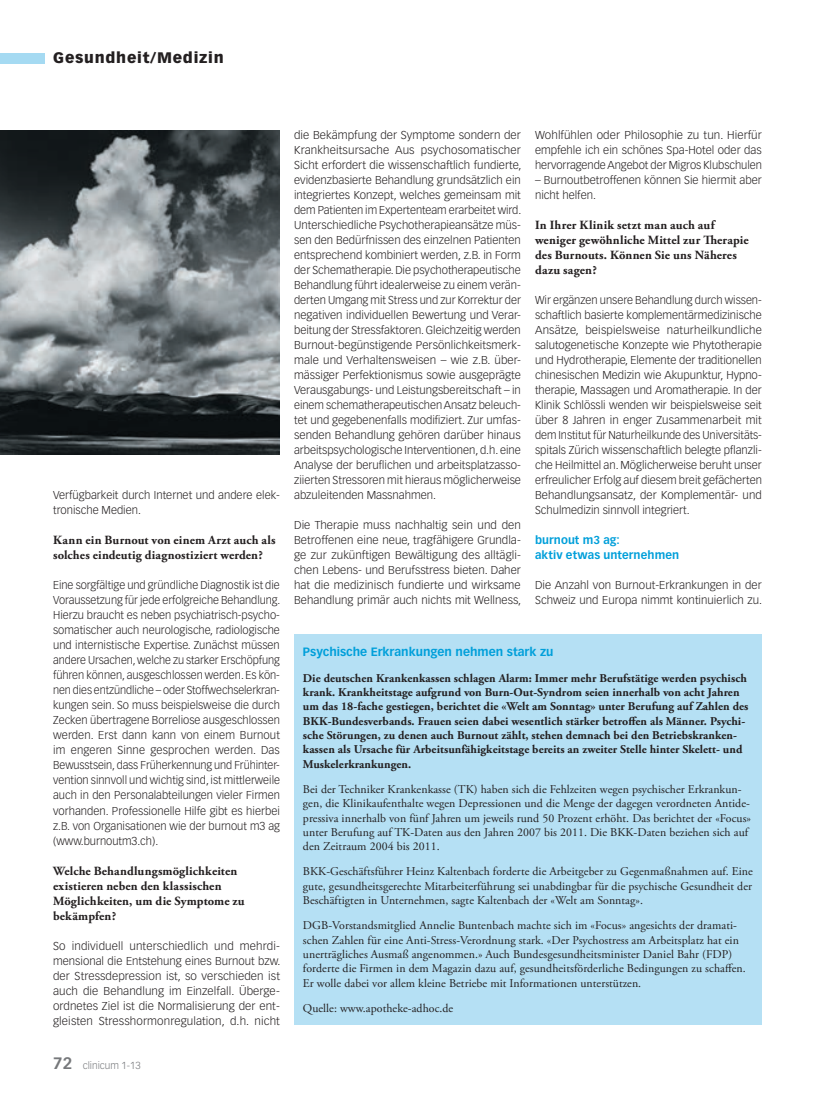
<style>
.page{position:relative;width:815px;height:1099px;background:#fff}
.page>*{position:absolute;margin:0;border:0;box-sizing:border-box;transform-origin:0 0}
.t1{font:900 15px "Vectora LT Std";letter-spacing:.05em;color:#231f20}
.t2{font:700 12.5px/15px "Adobe Garamond Pro";letter-spacing:.01em;color:#231f20}
.t3{font:11.88px/14.4px "Adobe Garamond Pro";letter-spacing:.005em;color:#231f20}
.t4{font:700 11.88px/14.4px "Adobe Garamond Pro";letter-spacing:.005em;color:#231f20}
.t5{font:700 11.88px "Vectora LT Std";color:#009fda}
.t6{font:300 11.25px/15px "Vectora LT Std";color:#231f20;text-align:justify}
.t7{font:700 11.25px/15px "Vectora LT Std";letter-spacing:.005em;color:#009fda}
.t8{font:300 10px "Vectora LH";color:#76787b}
.s1{font-weight:700;font-size:16.25px}
</style>
<div class="page">
<div style="left:0;top:53px;width:45px;height:10px;background:#a5daf2"></div>
<img style="left:0;top:130px;width:280px;height:324px">
<div style="left:294px;top:634px;width:468px;height:390px;background:#b5e0f4"></div>
<h1 class="t1" style="left:53px;top:49px;width:172px">Gesundheit/Medizin</h1>
<p class="t6" style="left:53px;top:488px;width:228px">Verfügbarkeit durch Internet und andere elek&shy;tronische Medien.</p>
<p class="t2" style="left:53px;top:533px;width:224px">Kann ein Burnout von einem Arzt auch als solches eindeutig diagnostiziert werden?</p>
<p class="t6" style="left:53px;top:578px;width:229px">Eine sorgfältige und gründliche Diagnostik ist die Voraussetzung für jede erfolgreiche Behandlung.<br>Hierzu braucht es neben psychiatrisch-psycho&shy;somatischer auch neurologische, radiologische und internistische Expertise. Zunächst müssen andere Ursachen, welche zu starker Erschöpfung führen können, ausgeschlossen werden. Es kön&shy;nen dies entzündliche – oder Stoffwechselerkran&shy;kungen sein. So muss beispielsweise die durch Zecken übertragene Borreliose ausgeschlossen werden. Erst dann kann von einem Burnout im engeren Sinne gesprochen werden. Das Bewusstsein, dass Früherkennung und Frühinter&shy;vention sinnvoll und wichtig sind, ist mittlerweile auch in den Personalabteilungen vieler Firmen vorhanden. Professionelle Hilfe gibt es hierbei z.B. von Organisationen wie der burnout m3 ag (www.burnoutm3.ch).</p>
<p class="t2" style="left:53px;top:863px;width:193px">Welche Behandlungsmöglichkeiten existieren neben den klassischen<br>Möglichkeiten, um die Symptome zu bekämpfen?</p>
<p class="t6" style="left:53px;top:938px;width:229px">So individuell unterschiedlich und mehrdi&shy;mensional die Entstehung eines Burnout bzw. der Stressdepression ist, so verschieden ist auch die Behandlung im Einzelfall. Überge&shy;ordnetes Ziel ist die Normalisierung der ent&shy;gleisten Stresshormonregulation, d.h. nicht</p>
<p class="t8" style="left:53px;top:1059px;width:89px"><span class="s1">72</span> clinicum 1-13</p>
<p class="t6" style="left:294px;top:128px;width:229px">die Bekämpfung der Symptome sondern der Krankheitsursache Aus psychosomatischer Sicht erfordert die wissenschaftlich fundierte, evidenzbasierte Behandlung grundsätzlich ein integriertes Konzept, welches gemeinsam mit dem Patienten im Expertenteam erarbeitet wird.<br>Unterschiedliche Psychotherapieansätze müs&shy;sen den Bedürfnissen des einzelnen Patienten entsprechend kombiniert werden, z.B. in Form der Schematherapie. Die psychotherapeutische Behandlung führt idealerweise zu einem verän&shy;derten Umgang mit Stress und zur Korrektur der negativen individuellen Bewertung und Verar&shy;beitung der Stressfaktoren. Gleichzeitig werden Burnout-begünstigende Persönlichkeitsmerk&shy;male und Verhaltensweisen – wie z.B. über&shy;mässiger Perfektionismus sowie ausgeprägte Verausgabungs- und Leistungsbereitschaft – in einem schematherapeutischen Ansatz beleuch&shy;tet und gegebenenfalls modifiziert. Zur umfas&shy;senden Behandlung gehören darüber hinaus arbeitspsychologische Interventionen, d.h. eine Analyse der beruflichen und arbeitsplatzasso&shy;ziierten Stressoren mit hieraus möglicherweise abzuleitenden Massnahmen.</p>
<p class="t6" style="left:294px;top:518px;width:229px">Die Therapie muss nachhaltig sein und den Betroffenen eine neue, tragfähigere Grundla&shy;ge zur zukünftigen Bewältigung des alltägli&shy;chen Lebens- und Berufsstress bieten. Daher hat die medizinisch fundierte und wirksame Behandlung primär auch nichts mit Wellness,</p>
<p class="t6" style="left:535px;top:128px;width:228px">Wohlfühlen oder Philosophie zu tun. Hierfür empfehle ich ein schönes Spa-Hotel oder das hervorragende Angebot der Migros Klubschulen</p>
<p class="t6" style="left:535px;top:173px;width:228px">– Burnoutbetroffenen können Sie hiermit aber nicht helfen.</p>
<p class="t2" style="left:535px;top:218px;width:215px">In Ihrer Klinik setzt man auch auf weniger gewöhnliche Mittel zur Therapie des Burnouts. Können Sie uns Näheres dazu sagen?</p>
<p class="t6" style="left:535px;top:293px;width:228px">Wir ergänzen unsere Behandlung durch wissen&shy;schaftlich basierte komplementärmedizinische Ansätze, beispielsweise naturheilkundliche salutogenetische Konzepte wie Phytotherapie und Hydrotherapie, Elemente der traditionellen chinesischen Medizin wie Akupunktur, Hypno&shy;therapie, Massagen und Aromatherapie. In der Klinik Schlössli wenden wir beispielsweise seit über 8 Jahren in enger Zusammenarbeit mit dem Institut für Naturheilkunde des Universitäts&shy;spitals Zürich wissenschaftlich belegte pflanzli&shy;che Heilmittel an. Möglicherweise beruht unser erfreulicher Erfolg auf diesem breit gefächerten Behandlungsansatz, der Komplementär- und Schulmedizin sinnvoll integriert.</p>
<p class="t7" style="left:535px;top:533px;width:146px">burnout m3 ag:<br>aktiv etwas unternehmen</p>
<p class="t6" style="left:535px;top:578px;width:229px">Die Anzahl von Burnout-Erkrankungen in der<br>Schweiz und Europa nimmt kontinuierlich zu.</p>
<p class="t5" style="left:303px;top:645px;width:252px">Psychische Erkrankungen nehmen stark zu</p>
<p class="t4" style="left:303px;top:670px;width:447px">Die deutschen Krankenkassen schlagen Alarm: Immer mehr Berufstätige werden psychisch krank. Krankheitstage aufgrund von Burn-Out-Syndrom seien innerhalb von acht Jahren um das 18-fache gestiegen, berichtet die «Welt am Sonntag» unter Berufung auf Zahlen des BKK-Bundesverbands. Frauen seien dabei wesentlich stärker betroffen als Männer. Psychi&shy;sche Störungen, zu denen auch Burnout zählt, stehen demnach bei den Betriebskranken&shy;kassen als Ursache für Arbeitsunfähigkeitstage bereits an zweiter Stelle hinter Skelett- und Muskelerkrankungen.</p>
<p class="t3" style="left:303px;top:782px;width:450px">Bei der Techniker Krankenkasse (TK) haben sich die Fehlzeiten wegen psychischer Erkrankun&shy;gen, die Klinikaufenthalte wegen Depressionen und die Menge der dagegen verordneten Antide&shy;pressiva innerhalb von fünf Jahren um jeweils rund 50 Prozent erhöht. Das berichtet der «Focus» unter Berufung auf TK-Daten aus den Jahren 2007 bis 2011. Die BKK-Daten beziehen sich auf den Zeitraum 2004 bis 2011.</p>
<p class="t3" style="left:303px;top:864px;width:451px;text-align:justify">BKK-Geschäftsführer Heinz Kaltenbach forderte die Arbeitgeber zu Gegenmaßnahmen auf. Eine gute, gesundheitsgerechte Mitarbeiterführung sei unabdingbar für die psychische Gesundheit der Beschäftigten in Unternehmen, sagte Kaltenbach der «Welt am Sonntag».</p>
<p class="t3" style="left:303px;top:918px;width:444px">DGB-Vorstandsmitglied Annelie Buntenbach machte sich im «Focus» angesichts der dramati&shy;schen Zahlen für eine Anti-Stress-Verordnung stark. «Der Psychostress am Arbeitsplatz hat ein unerträgliches Ausmaß angenommen.» Auch Bundesgesundheitsminister Daniel Bahr (FDP) forderte die Firmen in dem Magazin dazu auf, gesundheitsförderliche Bedingungen zu schaffen.<br>Er wolle dabei vor allem kleine Betriebe mit Informationen unterstützen.</p>
<p class="t3" style="left:303px;top:1001px;width:152px">Quelle: www.apotheke-adhoc.de</p>
</div>
